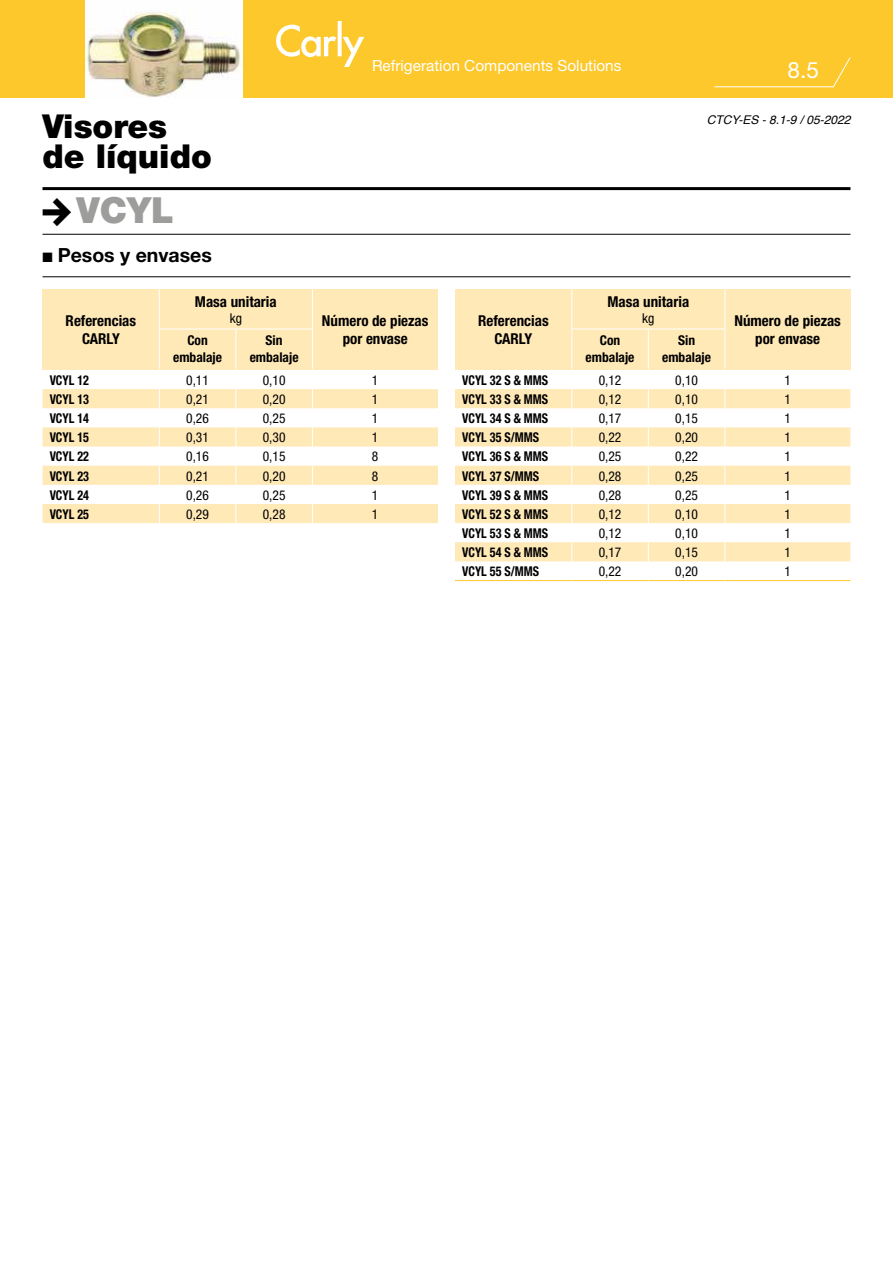
<style>
.page{position:relative;width:893px;height:1263px;background:#fff}
.page>*{position:absolute;margin:0;border:0;box-sizing:border-box;transform-origin:0 0}
.t1{font:900 36px "Helvetica Neue LT Pro";color:#9d9d9c}
.t2{font:900 33px/30px "Helvetica Neue LT Pro";color:#000}
.t3{font:22.5px "Helvetica Neue LT Pro";color:#fff}
.t4{font:700 19.5px "Helvetica Neue LT Pro";color:#000}
.t5{font:15.3px "Helvetica Neue LT Pro";color:#fff}
.t6{font:700 condensed 15px/18px "Helvetica Neue";color:#000;text-align:center}
.t7{font:condensed 13.5px "Helvetica Neue";color:#000}
.t8{font:700 condensed 13.5px "Helvetica Neue";color:#000;scale:.9 1}
.t9{font:700 condensed 13.5px/16.2px "Helvetica Neue";color:#000;text-align:center}
.t10{font:italic 12px "Helvetica";color:#000}
</style>
<div class="page">
<div style="left:0;top:0;width:893px;height:98px;background:#fdc82b"></div>
<svg style="left:455px;top:389px;width:395px;height:172px;fill:#ffe9b7"></svg>
<hr style="left:455px;top:580px;width:395px;height:1px;background:#fdc82b">
<div style="left:43px;top:289px;width:395px;height:81px;background:#ffe9b7"></div>
<svg style="left:43px;top:389px;width:395px;height:134px;fill:#ffe9b7"></svg>
<div style="left:455px;top:289px;width:395px;height:81px;background:#ffe9b7"></div>
<hr style="left:43px;top:187px;width:807px;height:3px;background:#000">
<hr style="left:43px;top:234px;width:807px;height:1px;background:#000">
<hr style="left:43px;top:276px;width:807px;height:1px;background:#000">
<img style="left:276px;top:21px;width:88px;height:45px">
<svg style="left:714px;top:57px;width:137px;height:31px"></svg>
<img style="left:85px;top:0;width:157px;height:98px">
<svg style="left:571px;top:389px;width:1px;height:173px"></svg>
<svg style="left:648px;top:389px;width:1px;height:173px"></svg>
<svg style="left:724px;top:389px;width:1px;height:173px"></svg>
<svg style="left:159px;top:389px;width:1px;height:134px"></svg>
<svg style="left:235px;top:389px;width:1px;height:134px"></svg>
<svg style="left:312px;top:389px;width:1px;height:134px"></svg>
<hr style="left:159px;top:289px;width:1px;height:40px;background:#fff">
<hr style="left:312px;top:289px;width:1px;height:40px;background:#fff">
<hr style="left:159px;top:329px;width:77px;height:1px;background:#fff">
<hr style="left:236px;top:329px;width:77px;height:1px;background:#fff">
<hr style="left:159px;top:329px;width:1px;height:40px;background:#fff">
<hr style="left:235px;top:329px;width:1px;height:40px;background:#fff">
<hr style="left:312px;top:329px;width:1px;height:40px;background:#fff">
<hr style="left:571px;top:289px;width:1px;height:40px;background:#fff">
<hr style="left:724px;top:289px;width:1px;height:40px;background:#fff">
<hr style="left:571px;top:329px;width:77px;height:1px;background:#fff">
<hr style="left:648px;top:329px;width:77px;height:1px;background:#fff">
<hr style="left:571px;top:329px;width:1px;height:40px;background:#fff">
<hr style="left:648px;top:329px;width:1px;height:40px;background:#fff">
<hr style="left:724px;top:329px;width:1px;height:40px;background:#fff">
<p class="t5" style="left:372px;top:56px;width:251px">Refrigeration Components Solutions</p>
<h3 class="t3" style="left:788px;top:56px;width:33px">8.5</h3>
<h2 class="t2" style="left:43px;top:111px;width:171px">Visores de líquido</h2>
<p class="t10" style="left:707px;top:110px;width:145px">CTCY-ES - 8.1-9 / 05-2022</p>
<h1 class="t1" style="left:77px;top:188px;width:99px">VCYL</h1>
<h3 class="t4" style="left:43px;top:243px;width:171px">■ Pesos y envases</h3>
<p class="t6" style="left:66px;top:311px;width:72px">Referencias<br>CARLY</p>
<p class="t6" style="left:195px;top:292px;width:83px">Masa unitaria</p>
<p class="t7" style="left:230px;top:310px;width:14px">kg</p>
<p class="t6" style="left:322px;top:311px;width:108px">Número de piezas</p>
<p class="t9" style="left:187px;top:332px;width:22px">Con</p>
<p class="t6" style="left:343px;top:329px;width:66px">por envase</p>
<p class="t9" style="left:173px;top:349px;width:50px">embalaje</p>
<p class="t9" style="left:250px;top:332px;width:50px">Sin embalaje</p>
<p class="t6" style="left:478px;top:311px;width:72px">Referencias<br>CARLY</p>
<p class="t6" style="left:607px;top:292px;width:83px">Masa unitaria</p>
<p class="t7" style="left:642px;top:310px;width:14px">kg</p>
<p class="t6" style="left:734px;top:311px;width:108px">Número de piezas</p>
<p class="t9" style="left:600px;top:332px;width:22px">Con</p>
<p class="t6" style="left:755px;top:329px;width:66px">por envase</p>
<p class="t9" style="left:586px;top:349px;width:50px">embalaje</p>
<p class="t9" style="left:662px;top:332px;width:50px">Sin embalaje</p>
<p class="t8" style="left:50px;top:372px;width:45px">VCYL 12</p>
<p class="t7" style="left:186px;top:372px;width:24px">0,11</p>
<p class="t7" style="left:263px;top:372px;width:24px">0,10</p>
<p class="t7" style="left:372px;top:372px;width:8px">1</p>
<p class="t8" style="left:50px;top:391px;width:45px">VCYL 13</p>
<p class="t7" style="left:186px;top:391px;width:24px">0,21</p>
<p class="t7" style="left:263px;top:391px;width:24px">0,20</p>
<p class="t7" style="left:372px;top:391px;width:8px">1</p>
<p class="t8" style="left:50px;top:410px;width:45px">VCYL 14</p>
<p class="t7" style="left:186px;top:411px;width:24px">0,26</p>
<p class="t7" style="left:263px;top:411px;width:24px">0,25</p>
<p class="t7" style="left:372px;top:411px;width:8px">1</p>
<p class="t8" style="left:50px;top:429px;width:45px">VCYL 15</p>
<p class="t7" style="left:186px;top:430px;width:24px">0,31</p>
<p class="t7" style="left:263px;top:430px;width:24px">0,30</p>
<p class="t7" style="left:372px;top:430px;width:8px">1</p>
<p class="t8" style="left:50px;top:448px;width:45px">VCYL 22</p>
<p class="t7" style="left:186px;top:449px;width:24px">0,16</p>
<p class="t7" style="left:263px;top:449px;width:24px">0,15</p>
<p class="t7" style="left:372px;top:449px;width:8px">8</p>
<p class="t8" style="left:50px;top:467px;width:45px">VCYL 23</p>
<p class="t7" style="left:186px;top:468px;width:24px">0,21</p>
<p class="t7" style="left:263px;top:468px;width:24px">0,20</p>
<p class="t7" style="left:372px;top:468px;width:8px">8</p>
<p class="t8" style="left:50px;top:487px;width:45px">VCYL 24</p>
<p class="t7" style="left:186px;top:487px;width:24px">0,26</p>
<p class="t7" style="left:263px;top:487px;width:24px">0,25</p>
<p class="t7" style="left:372px;top:487px;width:8px">1</p>
<p class="t8" style="left:50px;top:506px;width:45px">VCYL 25</p>
<p class="t7" style="left:186px;top:506px;width:24px">0,29</p>
<p class="t7" style="left:263px;top:506px;width:24px">0,28</p>
<p class="t7" style="left:372px;top:506px;width:8px">1</p>
<p class="t8" style="left:462px;top:372px;width:97px">VCYL 32 S &amp; MMS</p>
<p class="t7" style="left:599px;top:372px;width:24px">0,12</p>
<p class="t7" style="left:675px;top:372px;width:24px">0,10</p>
<p class="t7" style="left:784px;top:372px;width:8px">1</p>
<p class="t8" style="left:462px;top:391px;width:97px">VCYL 33 S &amp; MMS</p>
<p class="t7" style="left:599px;top:391px;width:24px">0,12</p>
<p class="t7" style="left:675px;top:391px;width:24px">0,10</p>
<p class="t7" style="left:784px;top:391px;width:8px">1</p>
<p class="t8" style="left:462px;top:410px;width:97px">VCYL 34 S &amp; MMS</p>
<p class="t7" style="left:599px;top:411px;width:24px">0,17</p>
<p class="t7" style="left:675px;top:411px;width:24px">0,15</p>
<p class="t7" style="left:784px;top:411px;width:8px">1</p>
<p class="t8" style="left:462px;top:429px;width:87px">VCYL 35 S/MMS</p>
<p class="t7" style="left:599px;top:430px;width:24px">0,22</p>
<p class="t7" style="left:675px;top:430px;width:24px">0,20</p>
<p class="t7" style="left:784px;top:430px;width:8px">1</p>
<p class="t8" style="left:462px;top:448px;width:97px">VCYL 36 S &amp; MMS</p>
<p class="t7" style="left:599px;top:449px;width:24px">0,25</p>
<p class="t7" style="left:675px;top:449px;width:24px">0,22</p>
<p class="t7" style="left:784px;top:449px;width:8px">1</p>
<p class="t8" style="left:462px;top:467px;width:87px">VCYL 37 S/MMS</p>
<p class="t7" style="left:599px;top:468px;width:24px">0,28</p>
<p class="t7" style="left:675px;top:468px;width:24px">0,25</p>
<p class="t7" style="left:784px;top:468px;width:8px">1</p>
<p class="t8" style="left:462px;top:487px;width:97px">VCYL 39 S &amp; MMS</p>
<p class="t7" style="left:599px;top:487px;width:24px">0,28</p>
<p class="t7" style="left:675px;top:487px;width:24px">0,25</p>
<p class="t7" style="left:784px;top:487px;width:8px">1</p>
<p class="t8" style="left:462px;top:506px;width:97px">VCYL 52 S &amp; MMS</p>
<p class="t7" style="left:599px;top:506px;width:24px">0,12</p>
<p class="t7" style="left:675px;top:506px;width:24px">0,10</p>
<p class="t7" style="left:784px;top:506px;width:8px">1</p>
<p class="t8" style="left:462px;top:525px;width:97px">VCYL 53 S &amp; MMS</p>
<p class="t7" style="left:599px;top:525px;width:24px">0,12</p>
<p class="t7" style="left:675px;top:525px;width:24px">0,10</p>
<p class="t7" style="left:784px;top:525px;width:8px">1</p>
<p class="t8" style="left:462px;top:544px;width:97px">VCYL 54 S &amp; MMS</p>
<p class="t7" style="left:599px;top:545px;width:24px">0,17</p>
<p class="t7" style="left:675px;top:545px;width:24px">0,15</p>
<p class="t7" style="left:784px;top:545px;width:8px">1</p>
<p class="t8" style="left:462px;top:563px;width:87px">VCYL 55 S/MMS</p>
<p class="t7" style="left:599px;top:564px;width:24px">0,22</p>
<p class="t7" style="left:675px;top:564px;width:24px">0,20</p>
<p class="t7" style="left:784px;top:564px;width:8px">1</p>
</div>
